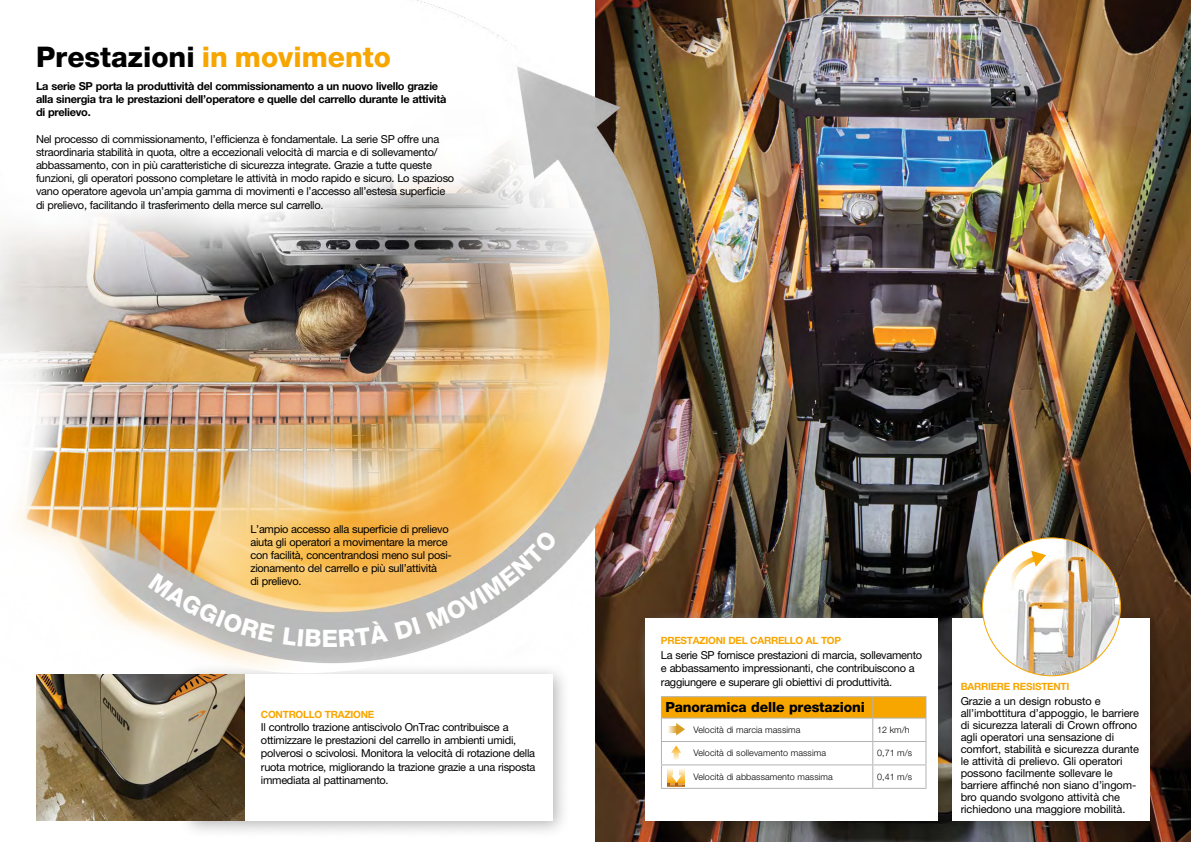
<style>
.page{position:relative;width:1191px;height:842px;background:#fff}
.page>*{position:absolute;margin:0;border:0;box-sizing:border-box;transform-origin:0 0}
.t1{font:800 28.5px "Helvetica Neue LT Std";color:#000}
.t2{font:800 24px "Helvetica Neue LT Std";color:#fff}
.t3{font:800 14px "Helvetica Neue LT Std";letter-spacing:-.01em;color:#000}
.t4{font:11px/13.2px "Helvetica Neue LT Std";letter-spacing:-.025em;color:#000}
.t5{font:700 11px/13.2px "Helvetica Neue LT Std";letter-spacing:-.025em;color:#000}
.t6{font:700 10px "Helvetica Neue LT Std";letter-spacing:-.025em;color:#f7a600}
.t7{font:300 9px "Helvetica Neue LT Std";letter-spacing:.01em;color:#000}
.s1{color:#f7a600}
</style>
<div class="page">
<img style="left:595px;top:0;width:596px;height:842px">
<div style="left:177px;top:662px;width:394px;height:177px;background:#000;opacity:.3"></div>
<div style="left:190px;top:674px;width:362px;height:147px;background:#fff"></div>
<img style="left:0;top:0;width:661px;height:670px">
<img style="left:37px;top:674px;width:207px;height:147px">
<div style="left:940px;top:606px;width:229px;height:234px;background:#000;opacity:.3"></div>
<div style="left:952px;top:618px;width:198px;height:203px;background:#fff"></div>
<div style="left:633px;top:606px;width:323px;height:234px;background:#000;opacity:.3"></div>
<div style="left:645px;top:618px;width:292px;height:203px;background:#fff"></div>
<div style="left:636px;top:610px;width:310px;height:103px;background:#fff"></div>
<hr style="left:661px;top:696px;width:211px;height:1px;background:#b3b2b2">
<hr style="left:872px;top:696px;width:54px;height:1px;background:#b3b2b2">
<hr style="left:661px;top:788px;width:211px;height:1px;background:#b3b2b2">
<hr style="left:872px;top:788px;width:54px;height:1px;background:#b3b2b2">
<svg style="left:661px;top:697px;width:265px;height:91px"></svg>
<img style="left:982px;top:538px;width:138px;height:138px;border-radius:69px">
<svg style="left:1006px;top:551px;width:40px;height:43px"></svg>
<svg style="left:148px;top:573px;width:127px;height:69px;background:#cfc5b4"></svg>
<svg style="left:283px;top:627px;width:38px;height:20px"></svg>
<svg style="left:339px;top:620px;width:49px;height:27px"></svg>
<svg style="left:394px;top:529px;width:164px;height:110px"></svg>
<h1 class="t1" style="left:36px;top:40px;width:356px">Prestazioni <span class="s1">in movimento</span></h1>
<p class="t5" style="left:36px;top:79px;width:412px">La serie SP porta la produttività del commissionamento a un nuovo livello grazie alla sinergia tra le prestazioni dell’operatore e quelle del carrello durante le attività di prelievo.</p>
<p class="t4" style="left:36px;top:132px;width:420px">Nel processo di commissionamento, l’efficienza è fondamentale. La serie SP offre una straordinaria stabilità in quota, oltre a eccezionali velocità di marcia e di sollevamento/ abbassamento, con in più caratteristiche di sicurezza integrate. Grazie a tutte queste funzioni, gli operatori possono completare le attività in modo rapido e sicuro. Lo spazioso vano operatore agevola un’ampia gamma di movimenti e l’accesso all’estesa superficie di prelievo, facilitando il trasferimento della merce sul carrello.</p>
<p class="t4" style="left:250px;top:522px;width:203px">L’ampio accesso alla superficie di prelievo aiuta gli operatori a movimentare la merce con facilità, concentrandosi meno sul posi&shy;zionamento del carrello e più sull’attività<br>di prelievo.</p>
<h2 class="t2" style="left:322px;top:624px;width:18px">E</h2>
<p class="t6" style="left:261px;top:708px;width:115px">CONTROLLO TRAZIONE</p>
<p class="t4" style="left:261px;top:720px;width:276px">Il controllo trazione antiscivolo OnTrac contribuisce a ottimizzare le prestazioni del carrello in ambienti umidi, polverosi o scivolosi. Monitora la velocità di rotazione della ruota motrice, migliorando la trazione grazie a una risposta immediata al pattinamento.</p>
<p class="t6" style="left:661px;top:634px;width:182px">PRESTAZIONI DEL CARRELLO AL TOP</p>
<p class="t4" style="left:661px;top:648px;width:263px">La serie SP fornisce prestazioni di marcia, sollevamento e abbassamento impressionanti, che contribuiscono a raggiungere e superare gli obiettivi di produttività.</p>
<p class="t3" style="left:665px;top:699px;width:201px">Panoramica delle prestazioni</p>
<p class="t7" style="left:693px;top:724px;width:108px">Velocità di marcia massima</p>
<p class="t7" style="left:877px;top:724px;width:34px">12 km/h</p>
<p class="t7" style="left:693px;top:748px;width:134px">Velocità di sollevamento massima</p>
<p class="t7" style="left:877px;top:748px;width:36px">0,71 m/s</p>
<p class="t7" style="left:693px;top:771px;width:141px">Velocità di abbassamento massima</p>
<p class="t7" style="left:877px;top:771px;width:36px">0,41 m/s</p>
<p class="t6" style="left:960px;top:681px;width:110px">BARRIERE RESISTENTI</p>
<p class="t4" style="left:960px;top:695px;width:180px;line-height:12px">Grazie a un design robusto e all’imbottitura d’appoggio, le barriere di sicurezza laterali di Crown offrono agli operatori una sensazione di comfort, stabilità e sicurezza durante le attività di prelievo. Gli operatori possono facilmente sollevare le barriere affinché non siano d’ingom&shy;bro quando svolgono attività che richiedono una maggiore mobilità.</p>
</div>
